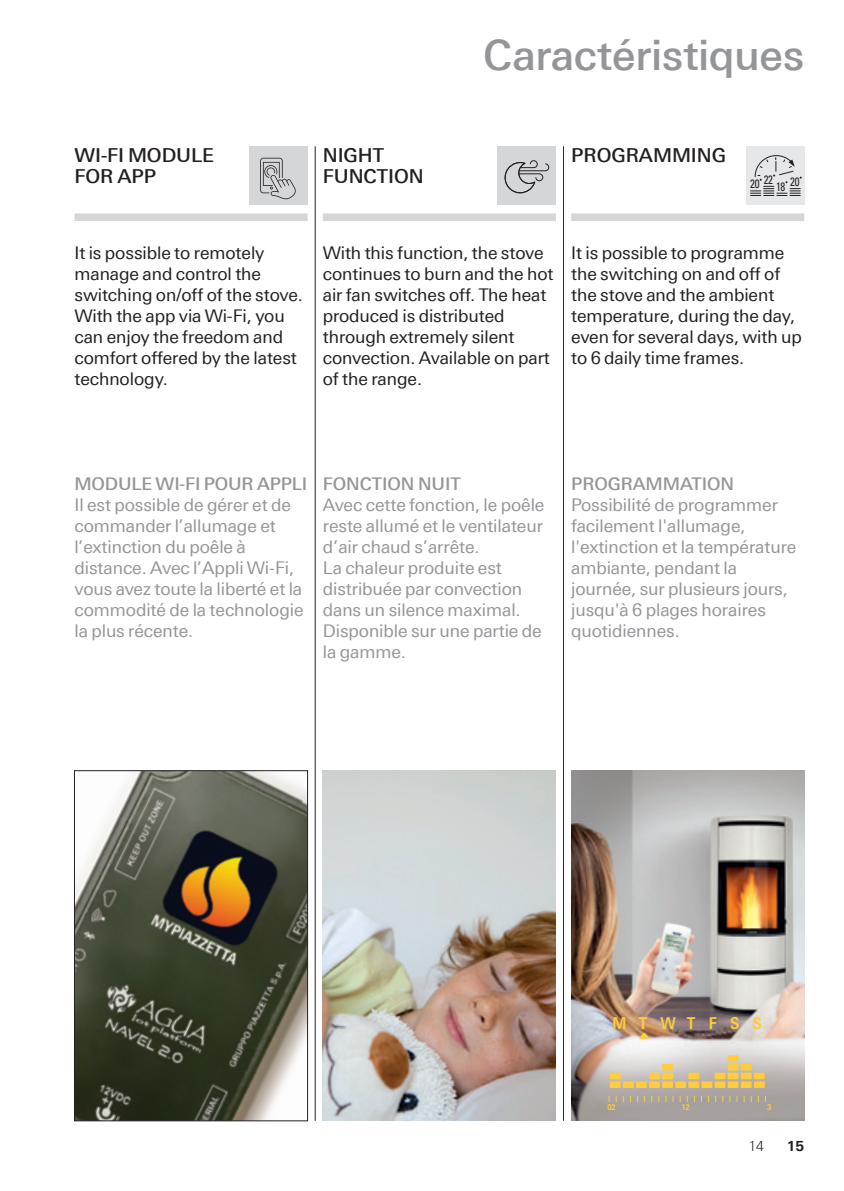
<style>
.page{position:relative;width:844px;height:1191px;background:#fff}
.page>*{position:absolute;margin:0;border:0;box-sizing:border-box;transform-origin:0 0}
._00_01_titoli{font:500 42px "Linotype Univers 530";letter-spacing:-.005em;color:#939598}
._00_05_titoli-paragr{font:500 19.25px/21px "Linotype Univers 530";letter-spacing:-.005em;color:#231f20}
._00_00_body-text{font:17.5px/21px "Linotype Univers 430";letter-spacing:-.005em;color:#939598}
._00_00_body-text-2{font:17.5px/21px "Linotype Univers 430";letter-spacing:-.005em;color:#231f20}
._00_00_body-text-3{font:500 17.5px "Linotype Univers 530";letter-spacing:-.005em;color:#939598}
._05_Didascalie_immag{font:700 16.45px "Linotype Univers 630";color:#fecc3e;scale:.84 1}
.t1{font:300 14px "Linotype Univers 330";color:#231f20}
.t2{font:700 14px "Linotype Univers 630";color:#231f20}
.t3{font:condensed 12.25px "Univers";letter-spacing:-.02em;color:#231f20;scale:.89 1}
._05_Didascalie_immag-2{font:700 8.05px "Linotype Univers 630";color:#fecc3e;scale:.84 1}
</style>
<div class="page">
<div style="left:74px;top:213px;width:233px;height:8px;background:#d5d6d8"></div>
<img style="left:323px;top:770px;width:232px;height:350px">
<img style="left:76px;top:772px;width:230px;height:347px">
<div style="left:74px;top:770px;width:234px;height:351px;border:1px solid #231f20"></div>
<div style="left:323px;top:213px;width:232px;height:8px;background:#d5d6d8"></div>
<hr style="left:315px;top:146px;width:1px;height:974px;background:#231f20">
<hr style="left:563px;top:146px;width:1px;height:974px;background:#231f20">
<img style="left:571px;top:770px;width:233px;height:350px">
<div style="left:571px;top:213px;width:233px;height:8px;background:#d5d6d8"></div>
<div style="left:745px;top:146px;width:59px;height:59px;background:#e6e7e9"></div>
<svg style="left:750px;top:155px;width:51px;height:41px"></svg>
<div style="left:249px;top:146px;width:58px;height:59px;background:#d5d6d8"></div>
<svg style="left:260px;top:158px;width:36px;height:41px"></svg>
<div style="left:497px;top:146px;width:58px;height:59px;background:#d5d6d8"></div>
<svg style="left:504px;top:160px;width:45px;height:34px"></svg>
<div style="left:609px;top:1081px;width:11px;height:7px;background:#fecc3e"></div>
<div style="left:609px;top:1072px;width:11px;height:7px;background:#fecc3e"></div>
<svg style="left:638px;top:1032px;width:11px;height:6px"></svg>
<div style="left:622px;top:1081px;width:11px;height:7px;background:#fecc3e"></div>
<div style="left:635px;top:1081px;width:11px;height:7px;background:#fecc3e"></div>
<div style="left:649px;top:1081px;width:10px;height:7px;background:#fecc3e"></div>
<div style="left:662px;top:1081px;width:11px;height:7px;background:#fecc3e"></div>
<div style="left:675px;top:1081px;width:11px;height:7px;background:#fecc3e"></div>
<div style="left:688px;top:1081px;width:11px;height:7px;background:#fecc3e"></div>
<div style="left:714px;top:1081px;width:11px;height:7px;background:#fecc3e"></div>
<div style="left:727px;top:1081px;width:11px;height:7px;background:#fecc3e"></div>
<div style="left:740px;top:1081px;width:11px;height:7px;background:#fecc3e"></div>
<div style="left:753px;top:1081px;width:11px;height:7px;background:#fecc3e"></div>
<div style="left:701px;top:1081px;width:11px;height:7px;background:#fecc3e"></div>
<div style="left:649px;top:1072px;width:10px;height:7px;background:#fecc3e"></div>
<div style="left:662px;top:1072px;width:11px;height:7px;background:#fecc3e"></div>
<div style="left:688px;top:1072px;width:11px;height:7px;background:#fecc3e"></div>
<div style="left:714px;top:1072px;width:11px;height:7px;background:#fecc3e"></div>
<div style="left:727px;top:1072px;width:11px;height:7px;background:#fecc3e"></div>
<div style="left:740px;top:1072px;width:11px;height:7px;background:#fecc3e"></div>
<div style="left:753px;top:1072px;width:11px;height:7px;background:#fecc3e"></div>
<div style="left:662px;top:1064px;width:11px;height:6px;background:#fecc3e"></div>
<div style="left:727px;top:1064px;width:11px;height:6px;background:#fecc3e"></div>
<div style="left:727px;top:1055px;width:11px;height:6px;background:#fecc3e"></div>
<div style="left:740px;top:1064px;width:11px;height:6px;background:#fecc3e"></div>
<p class="_00_01_titoli" style="left:483px;top:30px;width:323px">Caractéristiques</p>
<p class="_00_05_titoli-paragr" style="left:74px;top:144px;width:141px">WI-FI MODULE<br>FOR APP</p>
<p class="_00_05_titoli-paragr" style="left:323px;top:144px;width:102px">NIGHT<br>FUNCTION</p>
<p class="_00_05_titoli-paragr" style="left:571px;top:144px;width:156px">PROGRAMMING</p>
<p class="t3" style="left:750px;top:174px;width:27px">20 22</p>
<p class="t3" style="left:775px;top:176px;width:28px">18 20</p>
<p class="_00_00_body-text-2" style="left:74px;top:242px;width:230px">It is possible to remotely manage and control the switching on/off of the stove.<br>With the app via Wi-Fi, you can enjoy the freedom and comfort offered by the latest technology.</p>
<p class="_00_00_body-text-2" style="left:323px;top:242px;width:232px">With this function, the stove continues to burn and the hot air fan switches off. The heat produced is distributed through extremely silent convection. Available on part of the range.</p>
<p class="_00_00_body-text-2" style="left:571px;top:242px;width:232px">It is possible to programme the switching on and off of the stove and the ambient temperature, during the day, even for several days, with up to 6 daily time frames.</p>
<p class="_00_00_body-text-3" style="left:74px;top:473px;width:234px">MODULE WI-FI POUR APPLI</p>
<p class="_00_00_body-text" style="left:74px;top:494px;width:231px">Il est possible de gérer et de commander l’allumage et l’extinction du poêle à distance. Avec l’Appli Wi-Fi, vous avez toute la liberté et la commodité de la technologie la plus récente.</p>
<p class="_00_00_body-text-3" style="left:323px;top:473px;width:139px">FONCTION NUIT</p>
<p class="_00_00_body-text" style="left:323px;top:494px;width:223px">Avec cette fonction, le poêle reste allumé et le ventilateur d’air chaud s’arrête.<br>La chaleur produite est distribuée par convection dans un silence maximal.<br>Disponible sur une partie de la gamme.</p>
<p class="_00_00_body-text-3" style="left:571px;top:473px;width:164px">PROGRAMMATION</p>
<p class="_00_00_body-text" style="left:571px;top:494px;width:227px">Possibilité de programmer facilement l'allumage, l'extinction et la température ambiante, pendant la journée, sur plusieurs jours,</p>
<p class="_00_00_body-text" style="left:571px;top:599px;width:196px">jusqu'à 6 plages horaires quotidiennes.</p>
<p class="_05_Didascalie_immag" style="left:612px;top:1012px;width:18px">M</p>
<p class="_05_Didascalie_immag" style="left:638px;top:1012px;width:12px">T</p>
<p class="_05_Didascalie_immag" style="left:660px;top:1012px;width:20px">W</p>
<p class="_05_Didascalie_immag" style="left:686px;top:1012px;width:12px">T</p>
<p class="_05_Didascalie_immag" style="left:708px;top:1012px;width:11px">F</p>
<p class="_05_Didascalie_immag" style="left:730px;top:1012px;width:13px">S</p>
<p class="_05_Didascalie_immag" style="left:752px;top:1012px;width:13px">S</p>
<p class="_05_Didascalie_immag-2" style="left:607px;top:1102px;width:12px">02</p>
<p class="_05_Didascalie_immag-2" style="left:681px;top:1102px;width:12px">12</p>
<p class="_05_Didascalie_immag-2" style="left:767px;top:1102px;width:7px">3</p>
<p class="t1" style="left:748px;top:1138px;width:17px">14</p>
<p class="t2" style="left:786px;top:1137px;width:19px">15</p>
</div>
